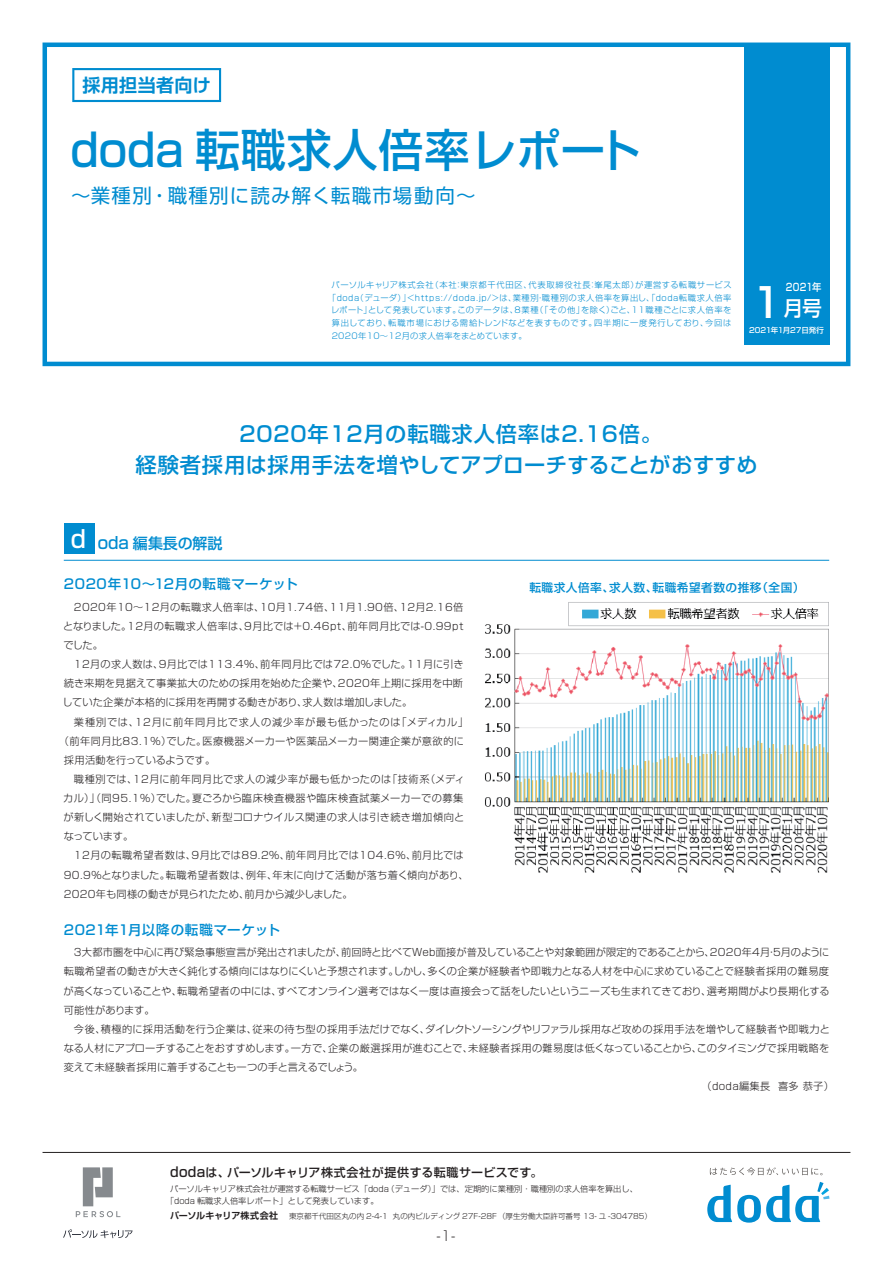
<style>
.page{position:relative;width:893px;height:1263px;background:#fff}
.page>*{position:absolute;margin:0;border:0;box-sizing:border-box;transform-origin:0 0}
.t1{font:500 45px "Shin Go Pro";letter-spacing:.01em;color:#008cd0}
.t2{font:500 40.5px "Shin Go Pro";color:#fff}
.t3{font:500 21.3px/30.9px "Shin Go Pro";letter-spacing:.035em;color:#008cd0;text-align:center}
.t4{font:500 20.7px "Shin Go Pro";color:#fff;scale:.95 1}
.t5{font:19.5px "Shin Go Pro";letter-spacing:.06em;color:#008cd0}
.t6{font:700 18px "Shin Go Pro De";letter-spacing:.02em;color:#008cd0}
.t7{font:500 15px "Shin Go Pro";color:#008cd0}
.t8{font:500 13.5px "Shin Go Pro";letter-spacing:.05em;color:#008cd0}
.t9{font:300 expanded 13.5px "Shin Go Pro";color:#231f20}
.t10{font:500 12px "Shin Go Pro";letter-spacing:.03em;color:#231f20}
.t11{font:500 11.7px "Shin Go Pro";letter-spacing:.04em;color:#008cd0}
.t12{font:500 10.35px "Shin Go Pro";letter-spacing:-.01em;color:#fff;scale:.85 1}
.t13{font:300 10.2px/19.2px "Shin Go Pro";letter-spacing:.025em;color:#231f20;text-align:justify}
.t14{font:300 10.2px "Shin Go Pro";color:#231f20}
.t15{font:300 10.2px "Shin Go Pro";letter-spacing:.045em;color:#231f20}
.t16{font:300 10.2px "Shin Go Pro";letter-spacing:.07em;color:#231f20}
.t17{font:300 10.2px "Shin Go Pro";letter-spacing:.005em;color:#231f20}
.t18{font:700 9px "Shin Go Pro De";letter-spacing:-.02em;color:#231f20}
.t19{font:300 8.25px "Shin Go Pro";letter-spacing:.065em;color:#008cd0}
.t20{font:300 8.25px/12.8px "Shin Go Pro";color:#231f20}
.t21{font:300 8.25px "Shin Go Pro";letter-spacing:.085em;color:#008cd0}
.t22{font:300 8.25px "Shin Go Pro";letter-spacing:.04em;color:#008cd0}
.t23{font:300 7.5px "Shin Go Pro";color:#231f20}
.t24{font:500 7.5px "Shin Go Pro";letter-spacing:-.025em;color:#fff}
.s1{font-size:24px;color:#fff}
.s2{font-size:16.5px}
.s3{font-size:13.5px}
</style>
<div class="page">
<hr style="left:43px;top:1152px;width:807px;height:1px;background:#231f20">
<svg style="left:76px;top:1167px;width:44px;height:50px"></svg>
<svg style="left:63px;top:1229px;width:70px;height:9px"></svg>
<svg style="left:710px;top:1167px;width:112px;height:8px"></svg>
<svg style="left:707px;top:1182px;width:122px;height:40px"></svg>
<img style="left:485px;top:602px;width:344px;height:271px">
<hr style="left:64px;top:560px;width:765px;height:1px;background:#008cd0">
<div style="left:64px;top:523px;width:30px;height:30px;background:#008cd0"></div>
<svg style="left:43px;top:43px;width:807px;height:323px"></svg>
<svg style="left:72px;top:68px;width:149px;height:34px"></svg>
<div style="left:744px;top:43px;width:85px;height:301px;background:#008cd0"></div>
<h3 class="t6" style="left:82px;top:71px;width:130px">採用担当者向け</h3>
<h1 class="t1" style="left:70px;top:113px;width:572px">doda 転職求人倍率レポート</h1>
<h3 class="t5" style="left:71px;top:179px;width:406px">～業種別・職種別に読み解く転職市場動向～</h3>
<p class="t21" style="left:332px;top:278px;width:402px">パーソルキャリア株式会社（本社：東京都千代田区、代表取締役社長：峯尾太郎）が運営する転職サービス</p>
<p class="t19" style="left:328px;top:291px;width:405px">「doda（デューダ）」＜https://doda.jp/＞は、業種別・職種別の求人倍率を算出し、「doda転職求人倍率</p>
<p class="t19" style="left:331px;top:304px;width:402px">レポート」として発表しています。このデータは、8業種（「その他」を除く）ごと、11職種ごとに求人倍率を</p>
<p class="t19" style="left:332px;top:316px;width:401px">算出しており、転職市場における需給トレンドなどを表すものです。四半期に一度発行しており、今回は</p>
<p class="t22" style="left:332px;top:329px;width:197px">2020年10～12月の求人倍率をまとめています。</p>
<p class="t12" style="left:786px;top:278px;width:43px">2021年</p>
<p class="t24" style="left:749px;top:324px;width:76px">2021年1月27日発行</p>
<h2 class="t2" style="left:751px;top:269px;width:32px">1</h2>
<h3 class="t4" style="left:783px;top:291px;width:42px">月号</h3>
<h3 class="t3" style="left:136px;top:416px;width:623px">2020年12月の転職求人倍率は2.16倍。<br>経験者採用は採用手法を増やしてアプローチすることがおすすめ</h3>
<h3 class="t7" style="left:71px;top:531px;width:153px"><span class="s1">d</span> <span class="s2">oda</span> 編集長の解説</h3>
<h3 class="t8" style="left:64px;top:573px;width:236px">2020年10～12月の転職マーケット</h3>
<p class="t13" style="left:63px;top:596px;width:402px;text-indent:11px">2020年10～12月の転職求人倍率は、10月1.74倍、11月1.90倍、12月2.16倍となりました。12月の転職求人倍率は、9月比では＋0.46pt、前年同月比では-0.99ptでした。</p>
<p class="t13" style="left:63px;top:653px;width:403px;text-indent:11px">12月の求人数は、9月比では113.4％、前年同月比では72.0％でした。11月に引き続き来期を見据えて事業拡大のための採用を始めた企業や、2020年上期に採用を中断していた企業が本格的に採用を再開する動きがあり、求人数は増加しました。</p>
<p class="t16" style="left:74px;top:713px;width:396px">業種別では、12月に前年同月比で求人の減少率が最も低かったのは「メディカル」</p>
<p class="t13" style="left:59px;top:730px;width:407px">（前年同月比83.1％）でした。医療機器メーカーや医薬品メーカー関連企業が意欲的に</p>
<p class="t17" style="left:64px;top:751px;width:153px">採用活動を行っているようです。</p>
<p class="t13" style="left:74px;top:768px;width:392px">職種別では、12月に前年同月比で求人の減少率が最も低かったのは「技術系（メディ</p>
<p class="t13" style="left:63px;top:787px;width:402px">カル）」（同95.1％）でした。夏ごろから臨床検査機器や臨床検査試薬メーカーでの募集</p>
<p class="t13" style="left:64px;top:806px;width:402px">が新しく開始されていましたが、新型コロナウイルス関連の求人は引き続き増加傾向と</p>
<p class="t13" style="left:64px;top:826px;width:71px">なっています。</p>
<p class="t15" style="left:74px;top:847px;width:391px">12月の転職希望者数は、9月比では89.2％、前年同月比では104.6％、前月比では</p>
<p class="t13" style="left:64px;top:864px;width:406px">90.9％となりました。転職希望者数は、例年、年末に向けて活動が落ち着く傾向があり、</p>
<p class="t14" style="left:64px;top:885px;width:290px">2020年も同様の動きが見られたため、前月から減少しました。</p>
<h3 class="t8" style="left:64px;top:918px;width:218px">2021年1月以降の転職マーケット</h3>
<p class="t11" style="left:529px;top:578px;width:277px">転職求人倍率、求人数、転職希望者数の推移（全国）</p>
<p class="t13" style="left:64px;top:941px;width:768px;text-indent:10px">3大都市圏を中心に再び緊急事態宣言が発出されましたが、前回時と比べてWeb面接が普及していることや対象範囲が限定的であることから、2020年4月・5月のように転職希望者の動きが大きく鈍化する傾向にはなりにくいと予想されます。しかし、多くの企業が経験者や即戦力となる人材を中心に求めていることで経験者採用の難易度が高くなっていることや、転職希望者の中には、すべてオンライン選考ではなく一度は直接会って話をしたいというニーズも生まれてきており、選考期間がより長期化する可能性があります。</p>
<p class="t13" style="left:74px;top:1018px;width:757px">今後、積極的に採用活動を行う企業は、従来の待ち型の採用手法だけでなく、ダイレクトソーシングやリファラル採用など攻めの採用手法を増やして経験者や即戦力と</p>
<p class="t13" style="left:64px;top:1037px;width:767px">なる人材にアプローチすることをおすすめします。一方で、企業の厳選採用が進むことで、未経験者採用の難易度は低くなっていることから、このタイミングで採用戦略を</p>
<p class="t14" style="left:64px;top:1059px;width:301px">変えて未経験者採用に着手することも一つの手と言えるでしょう。</p>
<p class="t13" style="left:702px;top:1075px;width:134px">（doda編集長 喜多 恭子）</p>
<p class="t10" style="left:170px;top:1162px;width:374px"><span class="s3">doda</span>は、パーソルキャリア株式会社が提供する転職サービスです。</p>
<p class="t18" style="left:170px;top:1208px;width:110px">パーソルキャリア株式会社</p>
<p class="t20" style="left:166px;top:1181px;width:474px;text-indent:4px">パーソルキャリア株式会社が運営する転職サービス「doda（デューダ）」では、定期的に業種別・職種別の求人倍率を算出し、「doda 転職求人倍率レポート」として発表しています。</p>
<p class="t23" style="left:289px;top:1210px;width:364px">東京都千代田区丸の内 2-4-1 丸の内ビルディング 27F-28F （厚生労働大臣許可番号 13- ユ -304785）</p>
<h3 class="t9" style="left:437px;top:1225px;width:20px">-1-</h3>
</div>
